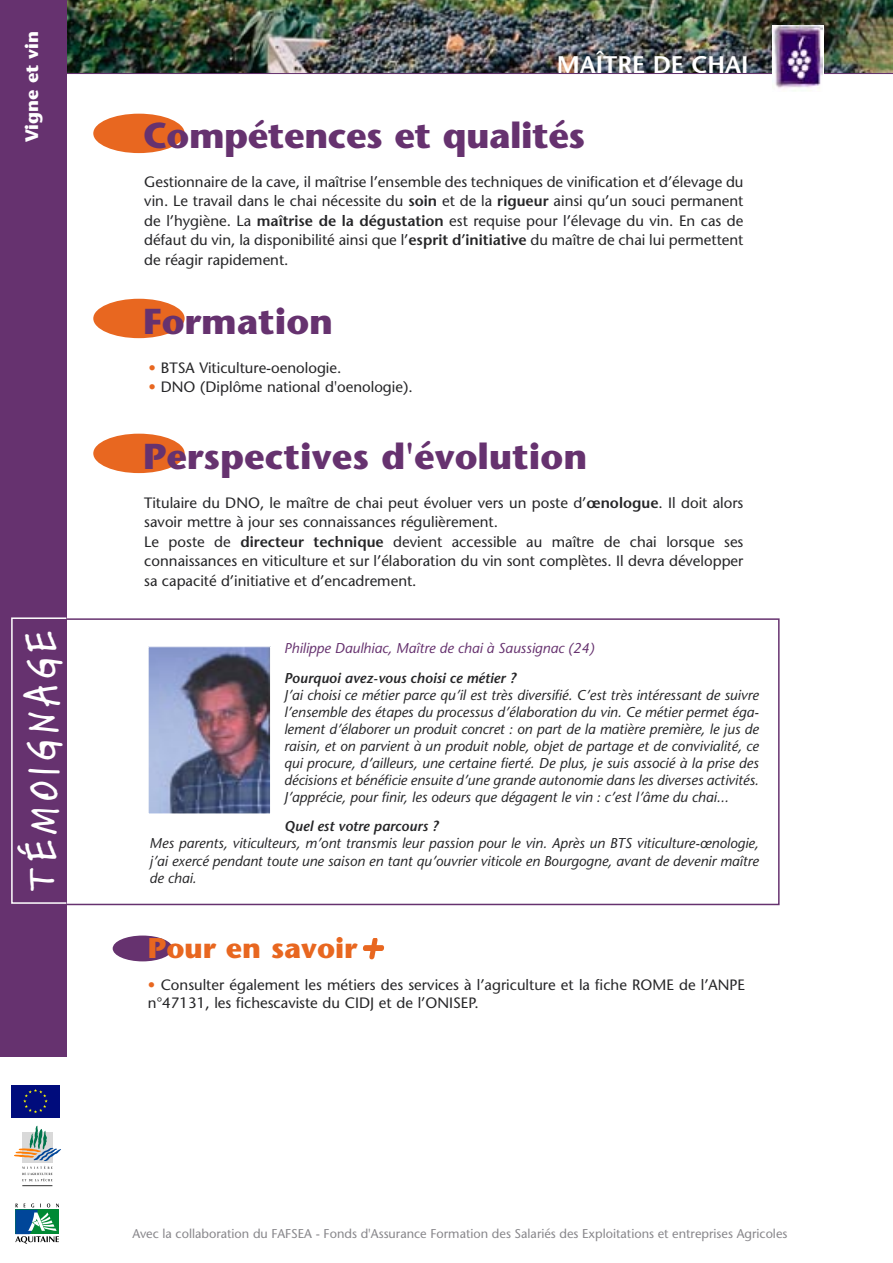
<style>
.page{position:relative;width:893px;height:1263px;background:#fff}
.page>*{position:absolute;margin:0;border:0;box-sizing:border-box;transform-origin:0 0}
.Normal_e{font:45px "Skippy Sharpie";letter-spacing:.12em;color:#fff}
.Normal_e-2{font:700 36px "Stone Sans";color:#66326f}
.Normal_e-3{font:700 28.5px "Stone Sans";color:#e86720}
.Normal_e-4{font:600 24px "Stone Sans";color:#fff}
.Normal_e-5{font:700 18px "Stone Sans";color:#fff}
.Normal_e-6{font:15px/19.5px "Stone Sans";color:#262628;text-align:justify}
.t1{font:italic 14.25px/17.1px "Stone Sans";color:#262628;text-align:justify}
.t2{font:italic 600 14.25px "Stone Sans";color:#262628}
.t3{font:italic 14.25px "Stone Sans";color:#66326f}
.t4{font:12.75px "Stone Sans";color:#89888c}
.s1{font-weight:600}
.s2{color:#e86720}
</style>
<div class="page">
<img style="left:67px;top:0;width:826px;height:73px">
<div style="left:93px;top:434px;width:92px;height:39px;background:#e86720;border-radius:50%"></div>
<div style="left:93px;top:299px;width:92px;height:39px;background:#e86720;border-radius:50%"></div>
<div style="left:93px;top:114px;width:92px;height:39px;background:#e86720;border-radius:50%"></div>
<div style="left:0;top:618px;width:780px;height:287px;border:2px solid #66326f"></div>
<div style="left:0;top:0;width:67px;height:1057px;background:#66326f"></div>
<hr style="left:54px;top:73px;width:839px;height:1px;background:#66326f">
<img style="left:150px;top:648px;width:119px;height:164px">
<div style="left:148px;top:646px;width:123px;height:168px;border:1px solid #fff"></div>
<div style="left:11px;top:617px;width:56px;height:287px;border:2px solid #fff"></div>
<img style="left:772px;top:26px;width:51px;height:65px">
<svg style="left:11px;top:1117px;width:49px;height:1px"></svg>
<div style="left:11px;top:1085px;width:49px;height:32px;background:#000c7c"></div>
<svg style="left:23px;top:1089px;width:25px;height:24px"></svg>
<svg style="left:14px;top:1125px;width:47px;height:56px"></svg>
<hr style="left:22px;top:1185px;width:30px;height:1px;background:#333">
<svg style="left:15px;top:1203px;width:44px;height:41px"></svg>
<div style="left:113px;top:935px;width:60px;height:26px;background:#66326f;border-radius:50%"></div>
<svg style="left:363px;top:938px;width:21px;height:21px"></svg>
<p class="Normal_e-5" style="left:20px;top:142px;width:113px;rotate:-90deg">Vigne et vin</p>
<p class="Normal_e" style="left:7px;top:892px;width:263px;rotate:-90deg">TÉMOIGNAGE</p>
<p class="Normal_e-4" style="left:557px;top:50px;width:193px">MAÎTRE DE CHAI</p>
<p class="Normal_e-2" style="left:143px;top:112px;width:444px">Compétences et qualités</p>
<p class="Normal_e-6" style="left:144px;top:172px;width:601px">Gestionnaire de la cave, il maîtrise l’ensemble des techniques de vinification et d’élevage du vin. Le travail dans le chai nécessite du <span class="s1">soin</span> et de la <span class="s1">rigueur</span> ainsi qu’un souci permanent de l’hygiène. La <span class="s1">maîtrise de la dégustation</span> est requise pour l’élevage du vin. En cas de défaut du vin, la disponibilité ainsi que l’<span class="s1">esprit d’initiative</span> du maître de chai lui permettent de réagir rapidement.</p>
<p class="Normal_e-2" style="left:143px;top:298px;width:192px">Formation</p>
<p class="Normal_e-6" style="left:149px;top:358px;width:194px"><span class="s2">•</span> BTSA Viticulture-oenologie.</p>
<p class="Normal_e-6" style="left:149px;top:377px;width:266px"><span class="s2">•</span> DNO (Diplôme national d'oenologie).</p>
<p class="Normal_e-2" style="left:143px;top:433px;width:446px">Perspectives d'évolution</p>
<p class="Normal_e-6" style="left:144px;top:493px;width:601px">Titulaire du DNO, le maître de chai peut évoluer vers un poste d’<span class="s1">œnologue</span>. Il doit alors savoir mettre à jour ses connaissances régulièrement.</p>
<p class="Normal_e-6" style="left:144px;top:532px;width:601px">Le poste de <span class="s1">directeur technique</span> devient accessible au maître de chai lorsque ses connaissances en viticulture et sur l’élaboration du vin sont complètes. Il devra développer sa capacité d’initiative et d’encadrement.</p>
<p class="t3" style="left:284px;top:640px;width:312px">Philippe Daulhiac, Maître de chai à Saussignac (24)</p>
<p class="t2" style="left:284px;top:669px;width:233px">Pourquoi avez-vous choisi ce métier ?</p>
<p class="t1" style="left:284px;top:686px;width:476px">J’ai choisi ce métier parce qu’il est très diversifié. C’est très intéressant de suivre l’ensemble des étapes du processus d’élaboration du vin. Ce métier permet éga&shy;lement d’élaborer un produit concret : on part de la matière première, le jus de raisin, et on parvient à un produit noble, objet de partage et de convivialité, ce qui procure, d’ailleurs, une certaine fierté. De plus, je suis associé à la prise des décisions et bénéficie ensuite d’une grande autonomie dans les diverses activités.<br>J’apprécie, pour finir, les odeurs que dégagent le vin : c’est l’âme du chai...</p>
<p class="t2" style="left:284px;top:817px;width:156px">Quel est votre parcours ?</p>
<p class="t1" style="left:149px;top:835px;width:611px">Mes parents, viticulteurs, m’ont transmis leur passion pour le vin. Après un BTS viticulture-œnologie, j’ai exercé pendant toute une saison en tant qu’ouvrier viticole en Bourgogne, avant de devenir maître de chai.</p>
<p class="Normal_e-3" style="left:148px;top:930px;width:211px">Pour en savoir</p>
<p class="Normal_e-6" style="left:148px;top:975px;width:598px;line-height:18px"><span class="s2">•</span> Consulter également les métiers des services à l’agriculture et la fiche ROME de l’ANPE n°47131, les fichescaviste du CIDJ et de l’ONISEP.</p>
<p class="t4" style="left:133px;top:1226px;width:656px">Avec la collaboration du FAFSEA - Fonds d'Assurance Formation des Salariés des Exploitations et entreprises Agricoles</p>
</div>
